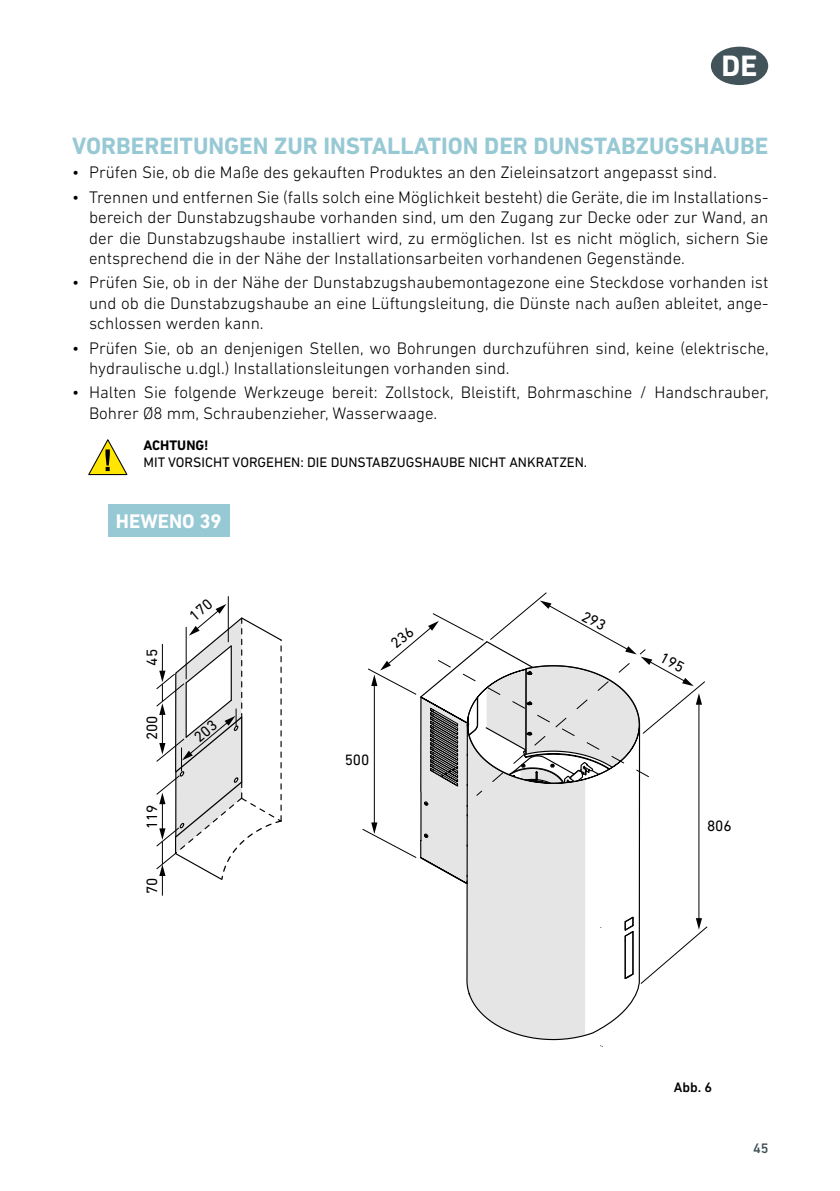
<style>
.page{position:relative;width:840px;height:1191px;background:#fff}
.page>*{position:absolute;margin:0;border:0;box-sizing:border-box;transform-origin:0 0}
.t1{font:700 30px "DIN Next LT Pro";color:#fff}
.t2{font:700 24px "DIN Next LT Pro";color:#97c9d5}
.t3{font:700 20px "DIN Next LT Pro";color:#fff}
.t4{font:300 17px/20.4px "DIN Next LT Pro";color:#000;text-align:justify}
.t5{font:15.2px "DIN Next LT Pro";color:#000}
.t6{font:14px "DIN Next LT Pro";color:#000}
.t7{font:700 14px "DIN Next LT Pro";color:#000}
.t8{font:500 14px "DIN Next LT Pro";color:#000}
.t9{font:500 14px "DIN Next LT Pro";color:#42535a}
</style>
<div class="page">
<div style="left:710px;top:47px;width:57px;height:38px;background:#42535a;border-radius:50%"></div>
<svg style="left:88px;top:439px;width:40px;height:37px"></svg>
<div style="left:108px;top:504px;width:121px;height:33px;background:#97c9d5"></div>
<svg style="left:466px;top:884px;width:174px;height:163px"></svg>
<hr style="left:698px;top:702px;width:1px;height:218px;background:#010202">
<svg style="left:623px;top:915px;width:84px;height:69px"></svg>
<hr style="left:228px;top:596px;width:1px;height:46px;background:#010202">
<svg style="left:362px;top:592px;width:343px;height:292px"></svg>
<svg style="left:156px;top:598px;width:126px;height:297px"></svg>
<h1 class="t1" style="left:721px;top:48px;width:37px">DE</h1>
<h2 class="t2" style="left:72px;top:132px;width:697px">VORBEREITUNGEN ZUR INSTALLATION DER DUNSTABZUGSHAUBE</h2>
<p class="t4" style="left:72px;top:162px;width:645px">• Prüfen Sie, ob die Maße des gekauften Produktes an den Zieleinsatzort angepasst sind.</p>
<p class="t4" style="left:89px;top:187px;width:680px;text-indent:-17px">• Trennen und entfernen Sie (falls solch eine Möglichkeit besteht) die Geräte, die im Installations&shy;bereich der Dunstabzugshaube vorhanden sind, um den Zugang zur Decke oder zur Wand, an der die Dunstabzugshaube installiert wird, zu ermöglichen. Ist es nicht möglich, sichern Sie entsprechend die in der Nähe der Installationsarbeiten vorhandenen Gegenstände.</p>
<p class="t4" style="left:89px;top:272px;width:680px;text-indent:-17px">• Prüfen Sie, ob in der Nähe der Dunstabzugshaubemontagezone eine Steckdose vorhanden ist und ob die Dunstabzugshaube an eine Lüftungsleitung, die Dünste nach außen ableitet, ange&shy;schlossen werden kann.</p>
<p class="t4" style="left:89px;top:337px;width:680px;text-indent:-17px">• Prüfen Sie, ob an denjenigen Stellen, wo Bohrungen durchzuführen sind, keine (elektrische, hydraulische u.dgl.) Installationsleitungen vorhanden sind.</p>
<p class="t4" style="left:89px;top:382px;width:680px;text-indent:-17px">• Halten Sie folgende Werkzeuge bereit: Zollstock, Bleistift, Bohrmaschine / Handschrauber,<br>Bohrer Ø8 mm, Schraubenzieher, Wasserwaage.</p>
<p class="t7" style="left:143px;top:437px;width:67px">ACHTUNG!</p>
<p class="t6" style="left:143px;top:454px;width:445px">MIT VORSICHT VORGEHEN: DIE DUNSTABZUGSHAUBE NICHT ANKRATZEN.</p>
<p class="t3" style="left:116px;top:509px;width:107px">HEWENO 39</p>
<p class="t5" style="left:143px;top:665px;width:18px;rotate:-90deg">45</p>
<p class="t5" style="left:143px;top:740px;width:26px;rotate:-90deg">200</p>
<p class="t5" style="left:143px;top:829px;width:26px;rotate:-90deg">119</p>
<p class="t5" style="left:143px;top:894px;width:18px;rotate:-90deg">70</p>
<p class="t5" style="left:344px;top:751px;width:26px">500</p>
<p class="t5" style="left:706px;top:817px;width:26px">806</p>
<p class="t8" style="left:673px;top:1079px;width:40px">Abb. 6</p>
<p class="t9" style="left:752px;top:1139px;width:17px">45</p>
</div>
